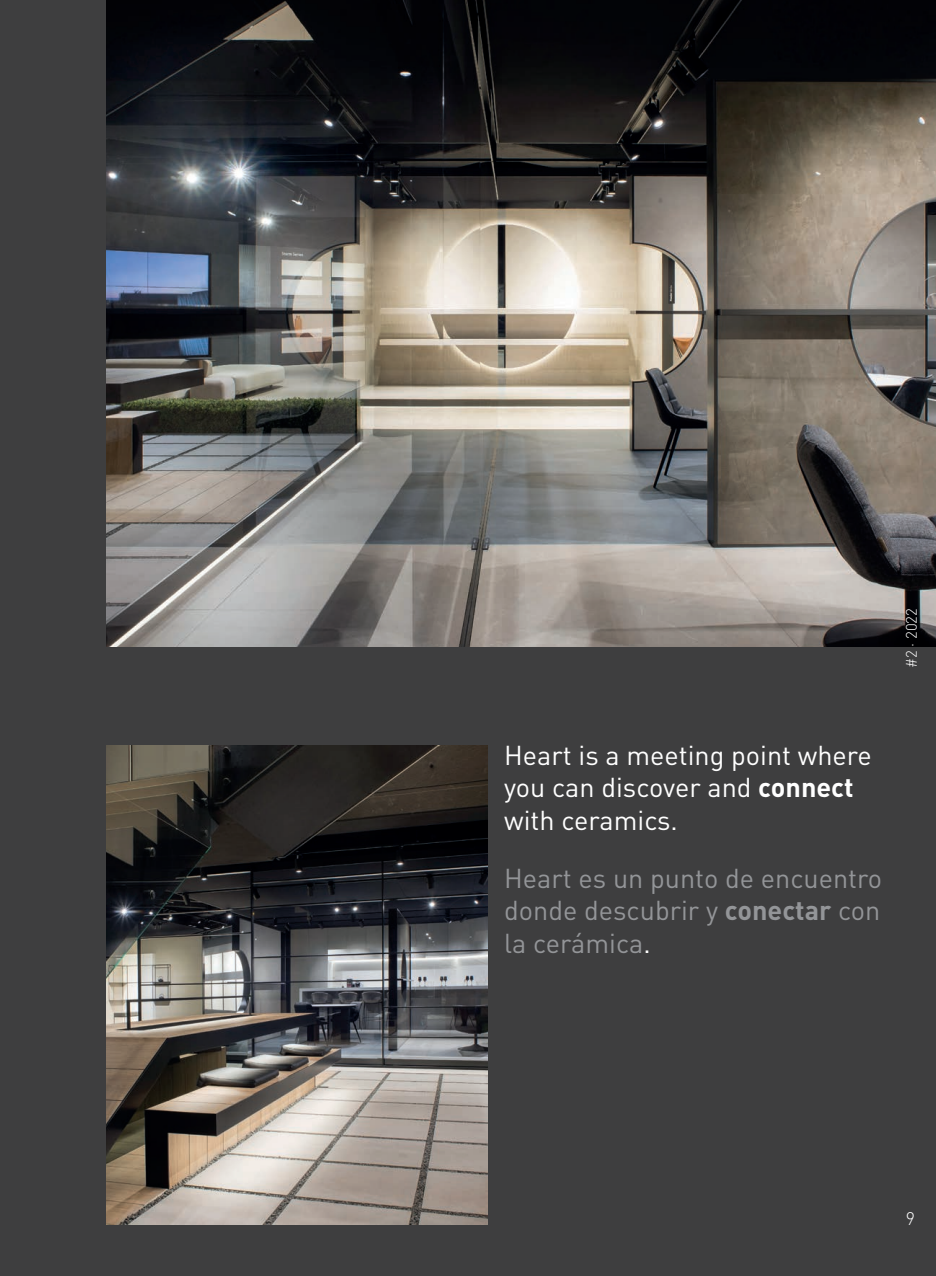
<style>
.page{position:relative;width:936px;height:1276px;background:#fff}
.page>*{position:absolute;margin:0;border:0;box-sizing:border-box;transform-origin:0 0}
.P2_14pt{font:27px/32.4px "DIN Pro";color:#fff}
.P2_14pt-2{font:27px/32.4px "DIN Pro";color:#939598;text-align:justify}
.t1{font:300 18px "DIN Pro";color:#fff}
.t2{font:300 15px "DIN Pro";color:#fff}
.s1{font-weight:700}
.s2{color:#fff}
</style>
<div class="page">
<div style="left:0;top:0;width:935px;height:1276px;background:#3e3e3f"></div>
<img style="left:106px;top:0;width:829px;height:646px">
<img style="left:106px;top:746px;width:381px;height:479px">
<p class="t2" style="left:899px;top:668px;width:61px;rotate:-90deg">#2 · 2022</p>
<p class="P2_14pt" style="left:504px;top:736px;width:369px">Heart is a meeting point where you can discover and <span class="s1">connect </span>with ceramics.</p>
<p class="P2_14pt-2" style="left:504px;top:859px;width:379px">Heart es un punto de encuentro donde descubrir y <span class="s1">conectar</span> con la cerámica<span class="s2">.</span></p>
<p class="t1" style="left:905px;top:1204px;width:11px">9</p>
</div>
